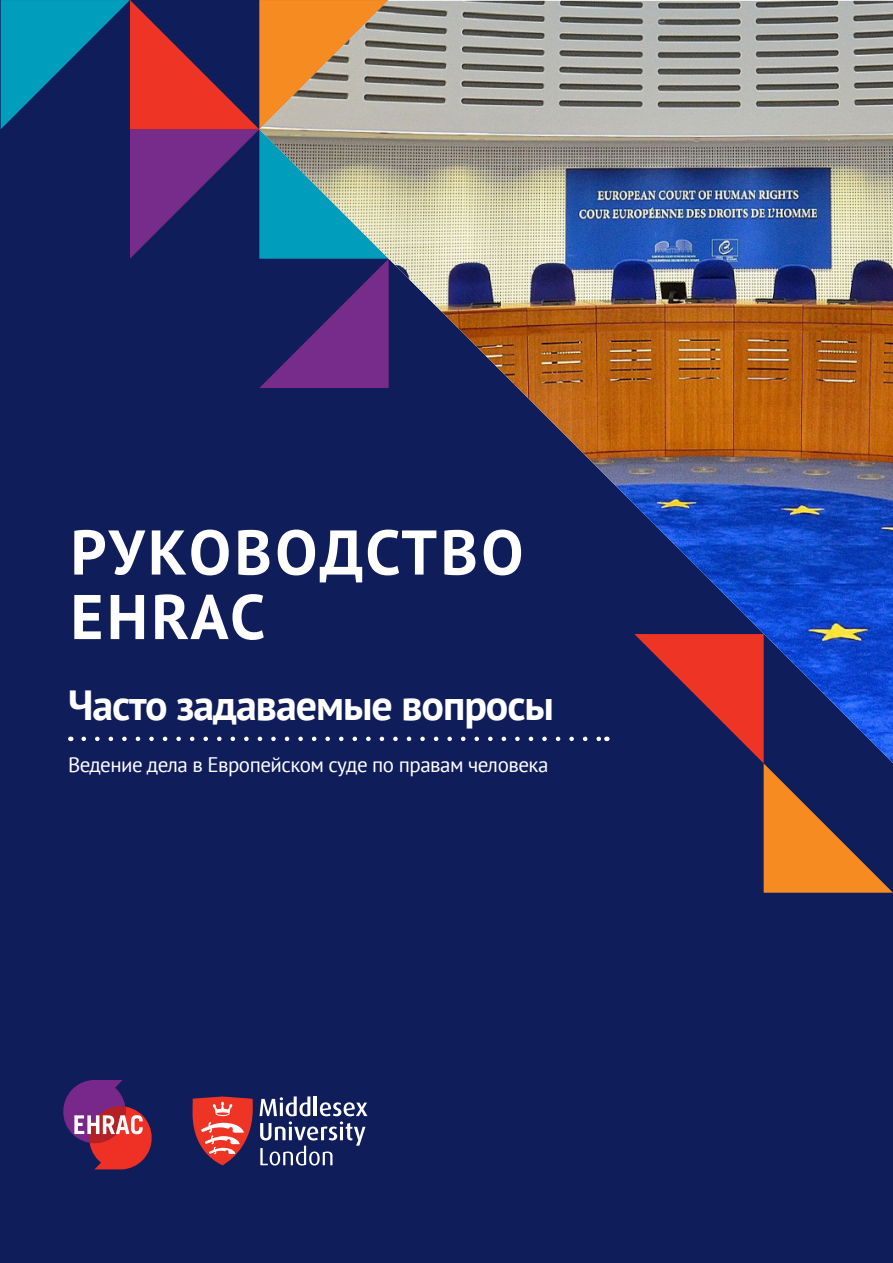
<style>
.page{position:relative;width:893px;height:1263px;background:#101d5b}
.page>*{position:absolute;margin:0;border:0;box-sizing:border-box;transform-origin:0 0}
.t1{font:700 63px/64.5px "PT Sans";letter-spacing:.045em;color:#fff}
.t2{font:700 42px "PT Sans";letter-spacing:-.025em;color:#fff}
.t3{font:21px "PT Sans";letter-spacing:-.025em;color:#fff}
</style>
<div class="page">
<svg style="left:763px;top:774px;width:130px;height:119px"></svg>
<svg style="left:1px;top:0;width:258px;height:259px"></svg>
<svg style="left:259px;top:1096px;width:108px;height:69px"></svg>
<svg style="left:193px;top:1096px;width:60px;height:69px"></svg>
<img style="left:259px;top:0;width:634px;height:764px">
<svg style="left:63px;top:1080px;width:89px;height:89px"></svg>
<svg style="left:84px;top:737px;width:516px;height:4px"></svg>
<h1 class="t1" style="left:71px;top:519px;width:454px">РУКОВОДСТВО<br>EHRAC</h1>
<h2 class="t2" style="left:68px;top:677px;width:488px">Часто задаваемые вопросы</h2>
<p class="t3" style="left:68px;top:751px;width:482px">Ведение дела в Европейском суде по правам человека</p>
</div>
